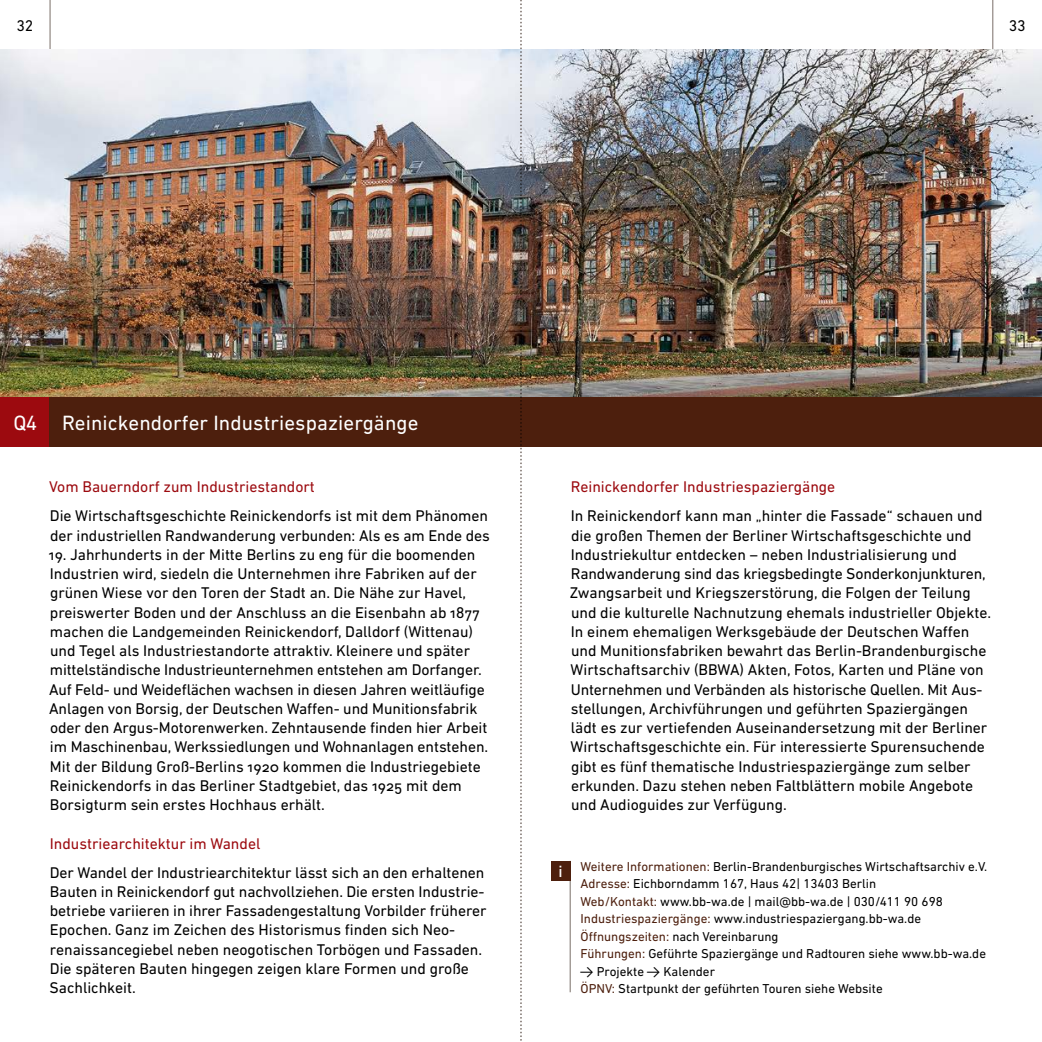
<style>
.page{position:relative;width:1042px;height:1042px;background:#fff}
.page>*{position:absolute;margin:0;border:0;box-sizing:border-box;transform-origin:0 0}
.t1{font:21px "DIN Next LT Pro";letter-spacing:.005em;color:#fff}
.t2{font:15.75px/19.2px "DIN Next LT Pro";color:#000}
.t3{font:15.75px "DIN Next LT Pro";color:#9c0a0f}
.t4{font:500 15.75px "DINOT";color:#fff}
.t5{font:13.12px/17.5px "DIN Next LT Pro";color:#000}
.s1{color:#4d1f0d}
.s2{font-family:"The Sans Os F"}
</style>
<div class="page">
<div style="left:0;top:397px;width:50px;height:49px;background:#9c0a0f"></div>
<hr style="left:992px;top:0;width:1px;height:50px;background:#796e68">
<hr style="left:50px;top:0;width:1px;height:50px;background:#796e68">
<hr style="left:570px;top:861px;width:1px;height:131px;background:#796e68">
<div style="left:551px;top:861px;width:19px;height:20px;background:#4d1f0d"></div>
<div style="left:50px;top:397px;width:992px;height:49px;background:#4d1f0d"></div>
<img style="left:0;top:50px;width:1042px;height:347px">
<svg style="left:520px;top:0;width:2px;height:1041px"></svg>
<p class="t2" style="left:16px;top:16px;width:18px">32</p>
<p class="t2" style="left:1008px;top:16px;width:18px">33</p>
<h1 class="t1" style="left:13px;top:410px;width:406px">Q4 Reinickendorfer Industriespaziergänge</h1>
<p class="t3" style="left:571px;top:478px;width:266px">Reinickendorfer Industriespaziergänge</p>
<p class="t2" style="left:570px;top:506px;width:423px">In Reinickendorf kann man „hinter die Fassade“ schauen und die großen Themen der Berliner Wirtschaftsgeschichte und Industriekultur entdecken – neben Industrialisierung und Randwanderung sind das kriegsbedingte Sonderkonjunkturen, Zwangsarbeit und Kriegszerstörung, die Folgen der Teilung und die kulturelle Nachnutzung ehemals industrieller Objekte.<br>In einem ehemaligen Werksgebäude der Deutschen Waffen und Munitionsfabriken bewahrt das Berlin-Brandenburgische Wirtschaftsarchiv (BBWA) Akten, Fotos, Karten und Pläne von Unternehmen und Verbänden als historische Quellen. Mit Aus&shy;stellungen, Archivführungen und geführten Spaziergängen lädt es zur vertiefenden Auseinandersetzung mit der Berliner Wirtschaftsgeschichte ein. Für interessierte Spurensuchende gibt es fünf thematische Industriespaziergänge zum selber erkunden. Dazu stehen neben Faltblättern mobile Angebote und Audioguides zur Verfügung.</p>
<p class="t3" style="left:49px;top:478px;width:267px">Vom Bauerndorf zum Industriestandort</p>
<p class="t2" style="left:50px;top:506px;width:441px">Die Wirtschaftsgeschichte Reinickendorfs ist mit dem Phänomen der industriellen Randwanderung verbunden: Als es am Ende des</p>
<p class="t2" style="left:49px;top:545px;width:441px">19. Jahrhunderts in der Mitte Berlins zu eng für die boomenden Industrien wird, siedeln die Unternehmen ihre Fabriken auf der grünen Wiese vor den Toren der Stadt an. Die Nähe zur Havel, preiswerter Boden und der Anschluss an die Eisenbahn ab 1877 machen die Landgemeinden Reinickendorf, Dalldorf (Wittenau) und Tegel als Industriestandorte attraktiv. Kleinere und später mittelständische Industrieunternehmen entstehen am Dorfanger.<br>Auf Feld- und Weideflächen wachsen in diesen Jahren weitläufige Anlagen von Borsig, der Deutschen Waffen- und Munitionsfabrik oder den Argus-Motorenwerken. Zehntausende finden hier Arbeit im Maschinenbau, Werkssiedlungen und Wohnanlagen entstehen.<br>Mit der Bildung Groß-Berlins 1920 kommen die Industriegebiete Reinickendorfs in das Berliner Stadtgebiet, das 1925 mit dem Borsigturm sein erstes Hochhaus erhält.</p>
<p class="t3" style="left:50px;top:834px;width:212px">Industriearchitektur im Wandel</p>
<p class="t2" style="left:50px;top:862px;width:438px">Der Wandel der Industriearchitektur lässt sich an den erhaltenen Bauten in Reinickendorf gut nachvollziehen. Die ersten Industrie&shy;betriebe variieren in ihrer Fassadengestaltung Vorbilder früherer Epochen. Ganz im Zeichen des Historismus finden sich Neo&shy;renaissancegiebel neben neogotischen Torbögen und Fassaden.<br>Die späteren Bauten hingegen zeigen klare Formen und große Sachlichkeit.</p>
<p class="t5" style="left:580px;top:857px;width:408px"><span class="s1">Weitere Informationen:</span> Berlin-Brandenburgisches Wirtschaftsarchiv e.V.<br><span class="s1">Adresse:</span> Eichborndamm 167, Haus 42| 13403 Berlin<br><span class="s1">Web/Kontakt:</span> www.bb-wa.de | mail@bb-wa.de | 030/411 90 698<br><span class="s1">Industriespaziergänge:</span> www.industriespaziergang.bb-wa.de <span class="s1">Öffnungszeiten:</span> nach Vereinbarung<br><span class="s1">Führungen:</span> Geführte Spaziergänge und Radtouren siehe www.bb-wa.de</p>
<p class="t4" style="left:558px;top:861px;width:6px">i</p>
<p class="t5" style="left:580px;top:962px;width:304px"><span class="s2">→</span> Projekte <span class="s2">→</span> Kalender<br><span class="s1">ÖPNV:</span> Startpunkt der geführten Touren siehe Website</p>
</div>
